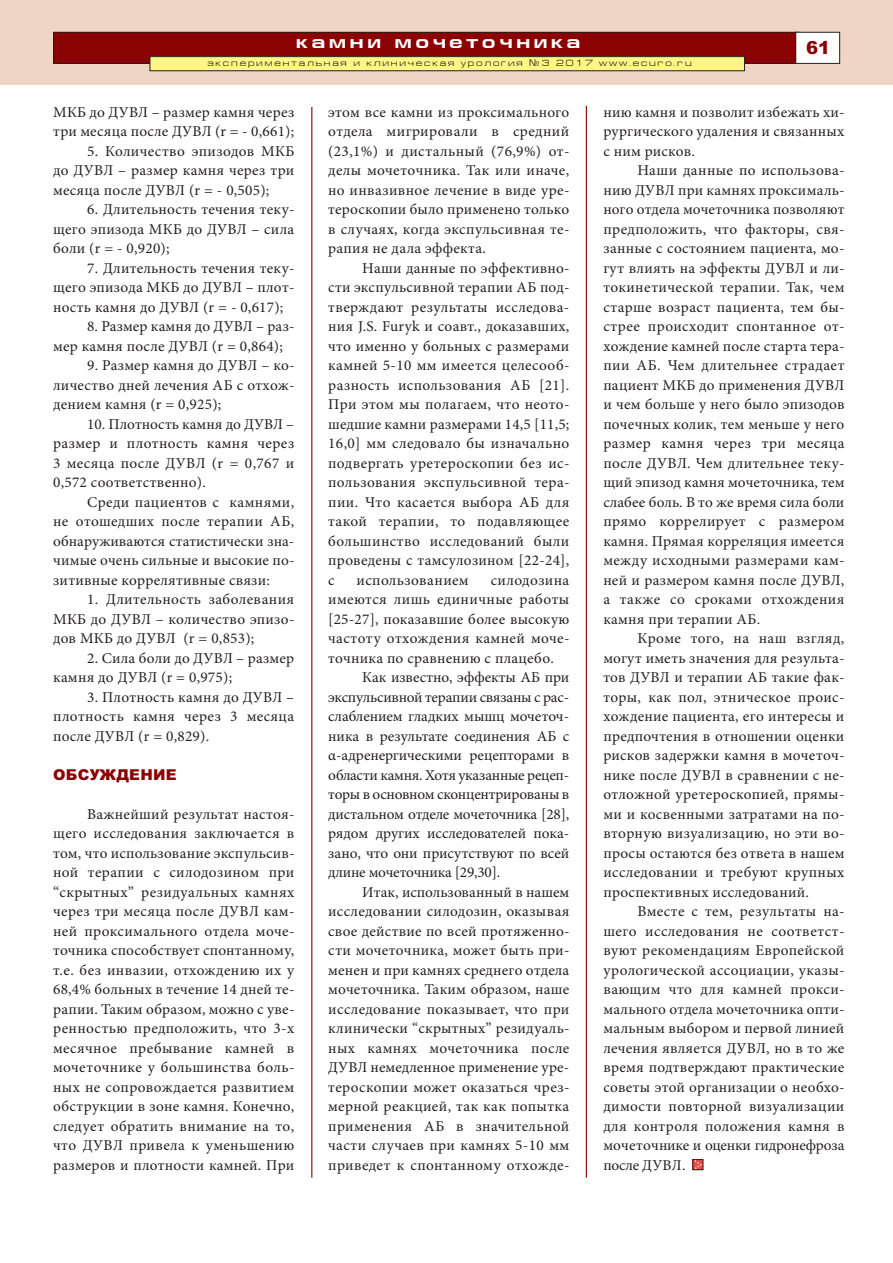
<style>
.page{position:relative;width:893px;height:1263px;background:#fff}
.page>*{position:absolute;margin:0;border:0;box-sizing:border-box;transform-origin:0 0}
.t1{font:700 18px "Europe Ext";letter-spacing:.2em;color:#fff}
.t2{font:900 18px "Arial";color:#8b0202}
.t3{font:15px/19.5px "Minion Pro";letter-spacing:.015em;color:#231f20;text-align:justify}
.t4{font:900 15px "Arial";letter-spacing:.015em;color:#8b0202}
.t5{font:9px "Europe Ext Normal";letter-spacing:.2em;color:#231f20}
.s1{font-family:"Europe"}
</style>
<div class="page">
<hr style="left:311px;top:107px;width:1px;height:1071px;background:#8b0202">
<hr style="left:586px;top:106px;width:1px;height:1071px;background:#8b0202">
<div style="left:693px;top:1159px;width:10px;height:11px;border:1px solid #231f20"></div>
<svg style="left:693px;top:1159px;width:10px;height:10px"></svg>
<div style="left:0;top:0;width:893px;height:85px;background:#eed5c4"></div>
<div style="left:54px;top:32px;width:745px;height:31px;background:#8b0202"></div>
<div style="left:53px;top:32px;width:746px;height:32px;border:1px solid #231f20"></div>
<div style="left:796px;top:32px;width:44px;height:31px;background:#fff"></div>
<div style="left:795px;top:32px;width:45px;height:32px;border:1px solid #231f20"></div>
<div style="left:150px;top:57px;width:594px;height:14px;background:#fff685"></div>
<div style="left:150px;top:56px;width:595px;height:15px;border:1px solid #231f20"></div>
<p class="t1" style="left:296px;top:31px;width:286px">камни мочеточника</p>
<p class="t5" style="left:207px;top:58px;width:486px">экспериментальная и клиническая урология <span class="s1">¹</span>3 2017 www.ecuro.ru</p>
<p class="t2" style="left:806px;top:37px;width:26px">61</p>
<p class="t3" style="left:53px;top:104px;width:243px">МКБ до ДУВЛ – размер камня через три месяца после ДУВЛ (r = - 0,661);</p>
<p class="t3" style="left:53px;top:143px;width:243px;text-indent:34px">5. Количество эпизодов МКБ до ДУВЛ – размер камня через три месяца после ДУВЛ (r = - 0,505);</p>
<p class="t3" style="left:53px;top:201px;width:243px;text-indent:34px">6. Длительность течения теку&shy;щего эпизода МКБ до ДУВЛ – сила боли (r = - 0,920);</p>
<p class="t3" style="left:53px;top:260px;width:243px;text-indent:34px">7. Длительность течения теку&shy;щего эпизода МКБ до ДУВЛ – плот&shy;ность камня до ДУВЛ (r = - 0,617);</p>
<p class="t3" style="left:53px;top:318px;width:243px;text-indent:34px">8. Размер камня до ДУВЛ – раз&shy;мер камня после ДУВЛ (r = 0,864);</p>
<p class="t3" style="left:53px;top:357px;width:243px;text-indent:34px">9. Размер камня до ДУВЛ – ко&shy;личество дней лечения АБ с отхож&shy;дением камня (r = 0,925);</p>
<p class="t3" style="left:53px;top:416px;width:243px;text-indent:34px">10. Плотность камня до ДУВЛ – размер и плотность камня через 3 месяца после ДУВЛ (r = 0,767 и 0,572 соответственно).</p>
<p class="t3" style="left:53px;top:494px;width:243px;text-indent:34px">Среди пациентов с камнями, не отошедших после терапии АБ, обнаруживаются статистически зна&shy;чимые очень сильные и высокие по&shy;зитивные коррелятивные связи:</p>
<p class="t3" style="left:53px;top:591px;width:243px;text-indent:34px">1. Длительность заболевания МКБ до ДУВЛ – количество эпизо&shy;дов МКБ до ДУВЛ (r = 0,853);</p>
<p class="t3" style="left:53px;top:650px;width:243px;text-indent:34px">2. Сила боли до ДУВЛ – размер камня до ДУВЛ (r = 0,975);</p>
<p class="t3" style="left:53px;top:689px;width:243px;text-indent:34px">3. Плотность камня до ДУВЛ – плотность камня через 3 месяца после ДУВЛ (r = 0,829).</p>
<p class="t4" style="left:53px;top:766px;width:125px">ОБСУЖДЕНИЕ</p>
<p class="t3" style="left:53px;top:806px;width:243px;text-indent:34px">Важнейший результат настоя&shy;щего исследования заключается в том, что использование экспульсив&shy;ной терапии с силодозином при “скрытных” резидуальных камнях через три месяца после ДУВЛ кам&shy;ней проксимального отдела моче&shy;точника способствует спонтанному, т.е. без инвазии, отхождению их у 68,4% больных в течение 14 дней те&shy;рапии. Таким образом, можно с уве&shy;ренностью предположить, что 3-х месячное пребывание камней в мочеточнике у большинства боль&shy;ных не сопровождается развитием обструкции в зоне камня. Конечно, следует обратить внимание на то, что ДУВЛ привела к уменьшению размеров и плотности камней. При</p>
<p class="t3" style="left:328px;top:104px;width:243px">этом все камни из проксимального отдела мигрировали в средний (23,1%) и дистальный (76,9%) от&shy;делы мочеточника. Так или иначе, но инвазивное лечение в виде уре&shy;тероскопии было применено только в случаях, когда экспульсивная те&shy;рапия не дала эффекта.</p>
<p class="t3" style="left:328px;top:260px;width:243px;text-indent:34px">Наши данные по эффективно&shy;сти экспульсивной терапии АБ под&shy;тверждают результаты исследова&shy;ния J.S. Furyk и соавт., доказавших, что именно у больных с размерами камней 5-10 мм имеется целесооб&shy;разность использования АБ [21].<br>При этом мы полагаем, что неото&shy;шедшие камни размерами 14,5 [11,5; 16,0] мм следовало бы изначально подвергать уретероскопии без ис&shy;пользования экспульсивной тера&shy;пии. Что касается выбора АБ для такой терапии, то подавляющее большинство исследований были проведены с тамсулозином [22-24], с</p>
<p class="t3" style="left:328px;top:572px;width:243px;text-indent:162px">силодозина имеются лишь единичные работы [25-27], показавшие более высокую частоту отхождения камней моче&shy;точника по сравнению с плацебо.</p>
<p class="t3" style="left:328px;top:669px;width:243px;text-indent:34px">Как известно, эффекты АБ при экспульсивной терапии связаны с рас&shy;слаблением гладких мышц мочеточ&shy;ника в результате соединения АБ с α-адренергическими рецепторами в области камня. Хотя указанные рецеп&shy;торы в основном сконцентрированы в дистальном отделе мочеточника [28], рядом других исследователей пока&shy;зано, что они присутствуют по всей длине мочеточника [29,30].</p>
<p class="t3" style="left:328px;top:884px;width:243px;text-indent:34px">Итак, использованный в нашем исследовании силодозин, оказывая свое действие по всей протяженно&shy;сти мочеточника, может быть при&shy;менен и при камнях среднего отдела мочеточника. Таким образом, наше исследование показывает, что при клинически “скрытных” резидуаль&shy;ных камнях мочеточника после ДУВЛ немедленное применение уре&shy;тероскопии может оказаться чрез&shy;мерной реакцией, так как попытка применения АБ в значительной части случаев при камнях 5-10 мм приведет к спонтанному отхожде-</p>
<p class="t3" style="left:357px;top:572px;width:114px">использованием</p>
<p class="t3" style="left:603px;top:104px;width:243px">нию камня и позволит избежать хи&shy;рургического удаления и связанных с ним рисков.</p>
<p class="t3" style="left:603px;top:162px;width:243px;text-indent:34px">Наши данные по использова&shy;нию ДУВЛ при камнях проксималь&shy;ного отдела мочеточника позволяют предположить, что факторы, свя&shy;занные с состоянием пациента, мо&shy;гут влиять на эффекты ДУВЛ и ли&shy;токинетической терапии. Так, чем старше возраст пациента, тем бы&shy;стрее происходит спонтанное от&shy;хождение камней после старта тера&shy;пии АБ. Чем длительнее страдает пациент МКБ до применения ДУВЛ и чем больше у него было эпизодов почечных колик, тем меньше у него размер камня через три месяца после ДУВЛ. Чем длительнее теку&shy;щий эпизод камня мочеточника, тем слабее боль. В то же время сила боли прямо коррелирует с размером камня. Прямая корреляция имеется между исходными размерами кам&shy;ней и размером камня после ДУВЛ, а также со сроками отхождения камня при терапии АБ.</p>
<p class="t3" style="left:603px;top:630px;width:243px;text-indent:34px">Кроме того, на наш взгляд, могут иметь значения для результа&shy;тов ДУВЛ и терапии АБ такие фак&shy;торы, как пол, этническое проис&shy;хождение пациента, его интересы и предпочтения в отношении оценки рисков задержки камня в мочеточ&shy;нике после ДУВЛ в сравнении с не&shy;отложной уретероскопией, прямы&shy;ми и косвенными затратами на по&shy;вторную визуализацию, но эти во&shy;просы остаются без ответа в нашем исследовании и требуют крупных проспективных исследований.</p>
<p class="t3" style="left:603px;top:903px;width:243px;text-indent:34px">Вместе с тем, результаты на&shy;шего исследования не соответст&shy;вуют рекомендациям Европейской урологической ассоциации, указы&shy;вающим что для камней прокси&shy;мального отдела мочеточника опти&shy;мальным выбором и первой линией лечения является ДУВЛ, но в то же время подтверждают практические советы этой организации о необхо&shy;димости повторной визуализации для контроля положения камня в мочеточнике и оценки гидронефроза после ДУВЛ.</p>
</div>
